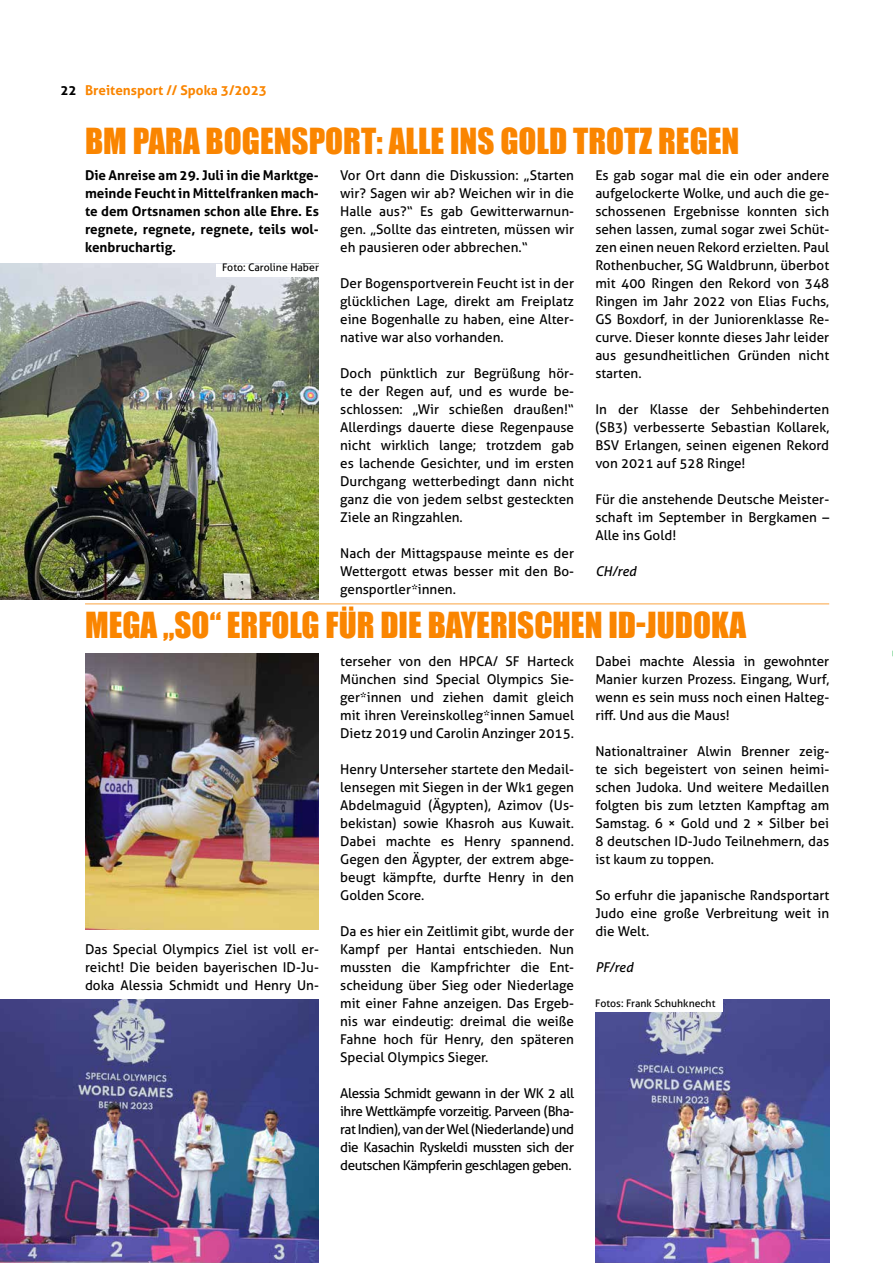
<style>
.page{position:relative;width:893px;height:1263px;background:#fff}
.page>*{position:absolute;margin:0;border:0;box-sizing:border-box;transform-origin:0 0}
.t1{font:33px "Impact";color:#fa8500}
.t2{font:13.5px/18px "Aller";color:#000;text-align:justify}
.t3{font:700 13.5px/18px "Aller";color:#000;text-align:justify}
.t4{font:700 13.5px "Aller";color:#fa8500}
.t5{font:italic 13.5px "Aller";color:#000}
.t6{font:10.5px "Aller";color:#000}
</style>
<div class="page">
<img style="left:0;top:264px;width:319px;height:336px">
<div style="left:217px;top:264px;width:102px;height:12px;background:#fff"></div>
<img style="left:85px;top:653px;width:234px;height:277px">
<img style="left:595px;top:999px;width:234px;height:264px">
<img style="left:0;top:999px;width:319px;height:264px">
<div style="left:595px;top:999px;width:128px;height:13px;background:#fff"></div>
<hr style="left:85px;top:603px;width:744px;height:2px;background:#fa8500">
<p class="t3" style="left:60px;top:81px;width:18px">22</p>
<p class="t4" style="left:85px;top:82px;width:183px">Breitensport // Spoka 3/2023</p>
<h1 class="t1" style="left:85px;top:115px;width:656px">BM PARA BOGENSPORT: ALLE INS GOLD TROTZ REGEN</h1>
<p class="t3" style="left:85px;top:166px;width:235px">Die Anreise am 29. Juli in die Marktge&shy;meinde Feucht in Mittelfranken mach&shy;te dem Ortsnamen schon alle Ehre. Es regnete, regnete, regnete, teils wol&shy;kenbruchartig.</p>
<p class="t2" style="left:340px;top:166px;width:235px">Vor Ort dann die Diskussion: „Starten wir? Sagen wir ab? Weichen wir in die Halle aus?“ Es gab Gewitterwarnun&shy;gen. „Sollte das eintreten, müssen wir eh pausieren oder abbrechen.“</p>
<p class="t2" style="left:340px;top:274px;width:235px">Der Bogensportverein Feucht ist in der glücklichen Lage, direkt am Freiplatz eine Bogenhalle zu haben, eine Alter&shy;native war also vorhanden.</p>
<p class="t2" style="left:340px;top:364px;width:235px">Doch pünktlich zur Begrüßung hör&shy;te der Regen auf, und es wurde be&shy;schlossen: „Wir schießen draußen!“ Allerdings dauerte diese Regenpause nicht wirklich lange; trotzdem gab es lachende Gesichter, und im ersten Durchgang wetterbedingt dann nicht ganz die von jedem selbst gesteckten Ziele an Ringzahlen.</p>
<p class="t2" style="left:340px;top:544px;width:235px">Nach der Mittagspause meinte es der Wettergott etwas besser mit den Bo&shy;gensportler*innen.</p>
<p class="t6" style="left:222px;top:261px;width:98px">Foto: Caroline Haber</p>
<p class="t2" style="left:595px;top:166px;width:235px">Es gab sogar mal die ein oder andere aufgelockerte Wolke, und auch die ge&shy;schossenen Ergebnisse konnten sich sehen lassen, zumal sogar zwei Schüt&shy;zen einen neuen Rekord erzielten. Paul Rothenbucher, SG Waldbrunn, überbot mit 400 Ringen den Rekord von 348<br>Ringen im Jahr 2022 von Elias Fuchs, GS Boxdorf, in der Juniorenklasse Re&shy;curve. Dieser konnte dieses Jahr leider aus gesundheitlichen Gründen nicht starten.</p>
<p class="t2" style="left:595px;top:400px;width:235px">In der Klasse der Sehbehinderten (SB3) verbesserte Sebastian Kollarek, BSV Erlangen, seinen eigenen Rekord von 2021 auf 528 Ringe!</p>
<p class="t2" style="left:595px;top:490px;width:235px">Für die anstehende Deutsche Meister&shy;schaft im September in Bergkamen – Alle ins Gold!</p>
<p class="t5" style="left:595px;top:563px;width:42px">CH/red</p>
<h1 class="t1" style="left:85px;top:600px;width:663px">MEGA „SO“ ERFOLG FÜR DIE BAYERISCHEN ID-JUDOKA</h1>
<p class="t2" style="left:85px;top:940px;width:235px">Das Special Olympics Ziel ist voll er&shy;reicht! Die beiden bayerischen ID-Ju&shy;doka Alessia Schmidt und Henry Un-</p>
<p class="t2" style="left:340px;top:652px;width:235px">terseher von den HPCA/ SF Harteck München sind Special Olympics Sie&shy;ger*innen und ziehen damit gleich mit ihren Vereinskolleg*innen Samuel Dietz 2019 und Carolin Anzinger 2015.</p>
<p class="t2" style="left:340px;top:760px;width:235px">Henry Unterseher startete den Medail&shy;lensegen mit Siegen in der Wk1 gegen Abdelmaguid (Ägypten), Azimov (Us&shy;bekistan) sowie Khasroh aus Kuwait.<br>Dabei machte es Henry spannend.<br>Gegen den Ägypter, der extrem abge&shy;beugt kämpfte, durfte Henry in den Golden Score.</p>
<p class="t2" style="left:340px;top:922px;width:235px">Da es hier ein Zeitlimit gibt, wurde der Kampf per Hantai entschieden. Nun mussten die Kampfrichter die Ent&shy;scheidung über Sieg oder Niederlage mit einer Fahne anzeigen. Das Ergeb&shy;nis war eindeutig: dreimal die weiße Fahne hoch für Henry, den späteren Special Olympics Sieger.</p>
<p class="t2" style="left:340px;top:1084px;width:235px">Alessia Schmidt gewann in der WK 2 all ihre Wettkämpfe vorzeitig. Parveen (Bha&shy;rat Indien), van der Wel (Niederlande) und die Kasachin Ryskeldi mussten sich der deutschen Kämpferin geschlagen geben.</p>
<p class="t2" style="left:595px;top:652px;width:235px">Dabei machte Alessia in gewohnter Manier kurzen Prozess. Eingang, Wurf, wenn es sein muss noch einen Halteg&shy;riff. Und aus die Maus!</p>
<p class="t2" style="left:595px;top:742px;width:235px">Nationaltrainer Alwin Brenner zeig&shy;te sich begeistert von seinen heimi&shy;schen Judoka. Und weitere Medaillen folgten bis zum letzten Kampftag am Samstag. 6 × Gold und 2 × Silber bei 8 deutschen ID-Judo Teilnehmern, das ist kaum zu toppen.</p>
<p class="t2" style="left:595px;top:886px;width:235px">So erfuhr die japanische Randsportart Judo eine große Verbreitung weit in die Welt.</p>
<p class="t5" style="left:595px;top:959px;width:39px">PF/red</p>
<p class="t6" style="left:595px;top:997px;width:122px">Fotos: Frank Schuhknecht</p>
</div>
